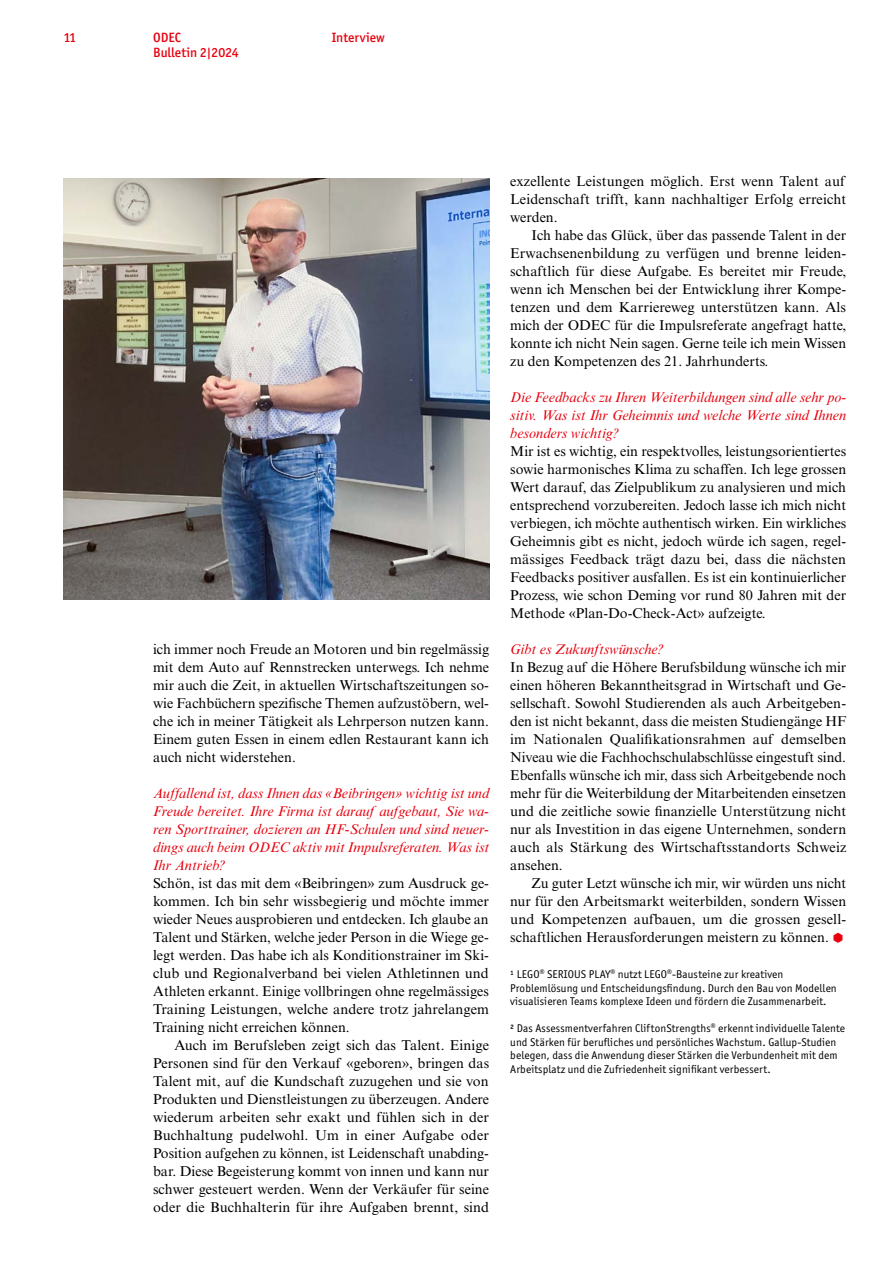
<style>
.page{position:relative;width:893px;height:1263px;background:#fff}
.page>*{position:absolute;margin:0;border:0;box-sizing:border-box;transform-origin:0 0}
.t1{font:14.25px/18px "Times New Roman MT Std";color:#000;text-align:justify}
.t2{font:italic 14.25px/18px "Times New Roman MT Std";color:#e7000e;text-align:justify}
.t3{font:500 13.5px/15px "Officina Sans ITC Std";color:#e7000e}
.t4{font:11.25px/13.5px "Officina Sans ITC Std";letter-spacing:.01em;color:#000}
.s1{font-family:"Fn T Basic Shapes 1";color:#e7000e}
</style>
<div class="page">
<img style="left:64px;top:179px;width:425px;height:421px">
<p class="t3" style="left:64px;top:30px;width:14px">11</p>
<p class="t3" style="left:153px;top:30px;width:87px">ODEC<br>Bulletin 2|2024</p>
<p class="t3" style="left:332px;top:30px;width:55px">Interview</p>
<p class="t1" style="left:153px;top:640px;width:338px">ich immer noch Freude an Motoren und bin regelmässig mit dem Auto auf Rennstrecken unterwegs. Ich nehme mir auch die Zeit, in aktuellen Wirtschaftszeitungen so&shy;wie Fachbüchern spezifische Themen aufzustöbern, wel&shy;che ich in meiner Tätigkeit als Lehrperson nutzen kann.<br>Einem guten Essen in einem edlen Restaurant kann ich auch nicht widerstehen.</p>
<p class="t2" style="left:153px;top:784px;width:338px">Auffallend ist, dass Ihnen das «Beibringen» wichtig ist und Freude bereitet. Ihre Firma ist darauf aufgebaut, Sie wa&shy;ren Sporttrainer, dozieren an HF-Schulen und sind neuer&shy;dings auch beim ODEC aktiv mit Impulsreferaten. Was ist Ihr Antrieb?</p>
<p class="t1" style="left:153px;top:874px;width:337px">Schön, ist das mit dem «Beibringen» zum Ausdruck ge&shy;kommen. Ich bin sehr wissbegierig und möchte immer wieder Neues ausprobieren und entdecken. Ich glaube an Talent und Stärken, welche jeder Person in die Wiege ge&shy;legt werden. Das habe ich als Konditionstrainer im Ski&shy;club und Regionalverband bei vielen Athletinnen und Athleten erkannt. Einige vollbringen ohne regelmässiges Training Leistungen, welche andere trotz jahrelangem Training nicht erreichen können.</p>
<p class="t1" style="left:153px;top:1036px;width:338px;text-indent:21px">Auch im Berufsleben zeigt sich das Talent. Einige Personen sind für den Verkauf «geboren», bringen das Talent mit, auf die Kundschaft zuzugehen und sie von Produkten und Dienstleistungen zu überzeugen. Andere wiederum arbeiten sehr exakt und fühlen sich in der Buchhaltung pudelwohl. Um in einer Aufgabe oder Position aufgehen zu können, ist Leidenschaft unabding&shy;bar. Diese Begeisterung kommt von innen und kann nur schwer gesteuert werden. Wenn der Verkäufer für seine oder die Buchhalterin für ihre Aufgaben brennt, sind</p>
<p class="t1" style="left:510px;top:172px;width:337px">exzellente Leistungen möglich. Erst wenn Talent auf Leidenschaft trifft, kann nachhaltiger Erfolg erreicht werden.</p>
<p class="t1" style="left:510px;top:226px;width:338px;text-indent:21px">Ich habe das Glück, über das passende Talent in der Erwachsenenbildung zu verfügen und brenne leiden&shy;schaftlich für diese Aufgabe. Es bereitet mir Freude, wenn ich Menschen bei der Entwicklung ihrer Kompe&shy;tenzen und dem Karriereweg unterstützen kann. Als mich der ODEC für die Impulsreferate angefragt hatte, konnte ich nicht Nein sagen. Gerne teile ich mein Wissen zu den Kompetenzen des 21. Jahrhunderts.</p>
<p class="t2" style="left:510px;top:388px;width:337px">Die Feedbacks zu Ihren Weiterbildungen sind alle sehr po&shy;sitiv. Was ist Ihr Geheimnis und welche Werte sind Ihnen besonders wichtig?</p>
<p class="t1" style="left:510px;top:442px;width:337px">Mir ist es wichtig, ein respektvolles, leistungsorientiertes sowie harmonisches Klima zu schaffen. Ich lege grossen Wert darauf, das Zielpublikum zu analysieren und mich entsprechend vorzubereiten. Jedoch lasse ich mich nicht verbiegen, ich möchte authentisch wirken. Ein wirkliches Geheimnis gibt es nicht, jedoch würde ich sagen, regel&shy;mässiges Feedback trägt dazu bei, dass die nächsten Feedbacks positiver ausfallen. Es ist ein kontinuierlicher Prozess, wie schon Deming vor rund 80 Jahren mit der Methode «Plan-Do-Check-Act» aufzeigte.</p>
<p class="t2" style="left:510px;top:640px;width:155px">Gibt es Zukunftswünsche?</p>
<p class="t1" style="left:510px;top:658px;width:338px">In Bezug auf die Höhere Berufsbildung wünsche ich mir einen höheren Bekanntheitsgrad in Wirtschaft und Ge&shy;sellschaft. Sowohl Studierenden als auch Arbeitgeben&shy;den ist nicht bekannt, dass die meisten Studiengänge HF im Nationalen Qualifikationsrahmen auf demselben Niveau wie die Fachhochschulabschlüsse eingestuft sind.<br>Ebenfalls wünsche ich mir, dass sich Arbeitgebende noch mehr für die Weiterbildung der Mitarbeitenden einsetzen und die zeitliche sowie finanzielle Unterstützung nicht nur als Investition in das eigene Unternehmen, sondern auch als Stärkung des Wirtschaftsstandorts Schweiz ansehen.</p>
<p class="t1" style="left:510px;top:874px;width:338px;text-indent:21px">Zu guter Letzt wünsche ich mir, wir würden uns nicht nur für den Arbeitsmarkt weiterbilden, sondern Wissen und Kompetenzen aufbauen, um die grossen gesell&shy;schaftlichen Herausforderungen meistern zu können. <span class="s1">h</span></p>
<p class="t4" style="left:510px;top:967px;width:328px">¹ LEGO® SERIOUS PLAY® nutzt LEGO®-Bausteine zur kreativen<br>Problemlösung und Entscheidungsfindung. Durch den Bau von Modellen visualisieren Teams komplexe Ideen und fördern die Zusammenarbeit.</p>
<p class="t4" style="left:510px;top:1021px;width:336px">² Das Assessmentverfahren CliftonStrengths® erkennt individuelle Talente und Stärken für berufliches und persönliches Wachstum. Gallup-Studien belegen, dass die Anwendung dieser Stärken die Verbundenheit mit dem Arbeitsplatz und die Zufriedenheit signifikant verbessert.</p>
</div>
